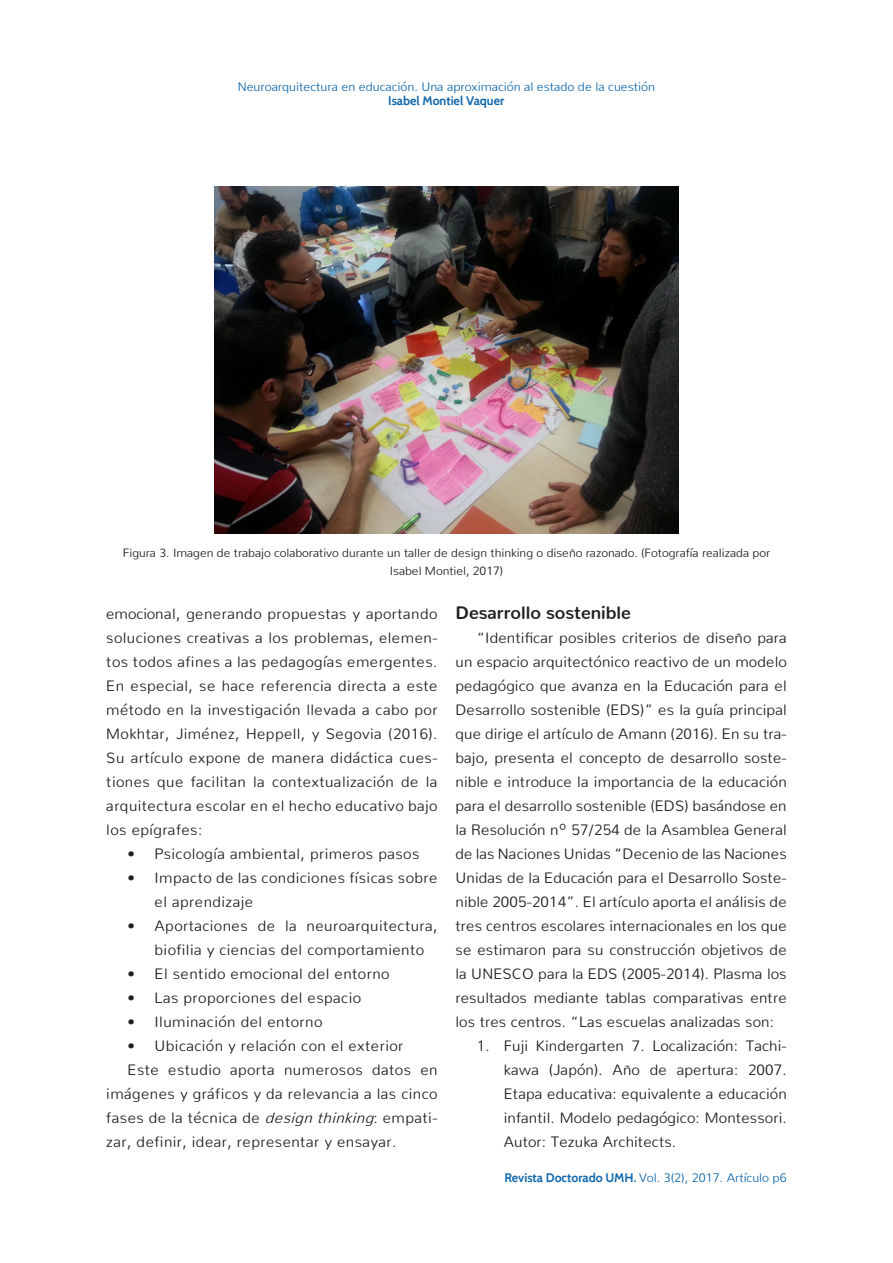
<style>
.page{position:relative;width:893px;height:1263px;background:#fff}
.page>*{position:absolute;margin:0;border:0;box-sizing:border-box;transform-origin:0 0}
._13__Sub-sub-titular{font:700 18px "Nunito";color:#231f20}
._14__Texto_General{font:300 15px/24px "Nunito";letter-spacing:.03em;color:#231f20;text-align:justify}
.t1{font:300 12.3px "Nunito";color:#1369ac}
.t2{font:700 12.3px "Cabin";color:#1369ac}
._17__Pie_de_foto{font:300 12px/18px "Nunito";color:#231f20;text-align:center}
.s1{font-style:italic}
.s2{font-family:"Cabin";font-weight:700}
</style>
<div class="page">
<img style="left:215px;top:186px;width:463px;height:348px">
<p class="t1" style="left:238px;top:76px;width:419px">Neuroarquitectura en educación. Una aproximación al estado de la cuestión</p>
<p class="t2" style="left:388px;top:93px;width:118px">Isabel Montiel Vaquer</p>
<p class="_17__Pie_de_foto" style="left:123px;top:543px;width:649px">Figura 3. Imagen de trabajo colaborativo durante un taller de design thinking o diseño razonado. (Fotografía realizada por<br>Isabel Montiel, 2017)</p>
<p class="_14__Texto_General" style="left:106px;top:600px;width:333px">emocional, generando propuestas y aportando soluciones creativas a los problemas, elemen&shy;tos todos afines a las pedagogías emergentes.<br>En especial, se hace referencia directa a este método en la investigación llevada a cabo por Mokhtar, Jiménez, Heppell, y Segovia (2016).<br>Su artículo expone de manera didáctica cues&shy;tiones que facilitan la contextualización de la arquitectura escolar en el hecho educativo bajo los epígrafes:</p>
<p class="_14__Texto_General" style="left:128px;top:840px;width:293px">• Psicología ambiental, primeros pasos</p>
<p class="_14__Texto_General" style="left:155px;top:864px;width:284px;text-indent:-27px">• Impacto de las condiciones físicas sobre el aprendizaje</p>
<p class="_14__Texto_General" style="left:155px;top:912px;width:284px;text-indent:-27px">• Aportaciones de la neuroarquitectura, biofilia y ciencias del comportamiento</p>
<p class="_14__Texto_General" style="left:128px;top:960px;width:263px">• El sentido emocional del entorno</p>
<p class="_14__Texto_General" style="left:128px;top:984px;width:235px">• Las proporciones del espacio</p>
<p class="_14__Texto_General" style="left:128px;top:1008px;width:196px">• Iluminación del entorno</p>
<p class="_14__Texto_General" style="left:128px;top:1032px;width:277px">• Ubicación y relación con el exterior</p>
<p class="_14__Texto_General" style="left:106px;top:1056px;width:333px;text-indent:21px">Este estudio aporta numerosos datos en imágenes y gráficos y da relevancia a las cinco fases de la técnica de <span class="s1">designthinking</span>: empati&shy;zar, definir, idear, representar y ensayar.</p>
<p class="_13__Sub-sub-titular" style="left:455px;top:596px;width:177px">Desarrollo sostenible</p>
<p class="_14__Texto_General" style="left:455px;top:624px;width:333px;text-indent:21px">“Identificar posibles criterios de diseño para un espacio arquitectónico reactivo de un modelo pedagógico que avanza en la Educación para el Desarrollo sostenible (EDS)” es la guía principal que dirige el artículo de Amann (2016). En su tra&shy;bajo, presenta el concepto de desarrollo soste&shy;nible e introduce la importancia de la educación para el desarrollo sostenible (EDS) basándose en la Resolución nº 57/254 de la Asamblea General de las Naciones Unidas “Decenio de las Naciones Unidas de la Educación para el Desarrollo Soste&shy;nible 2005-2014”. El artículo aporta el análisis de tres centros escolares internacionales en los que se estimaron para su construcción objetivos de la UNESCO para la EDS (2005-2014). Plasma los resultados mediante tablas comparativas entre los tres centros. “Las escuelas analizadas son:</p>
<p class="_14__Texto_General" style="left:504px;top:1032px;width:284px;text-indent:-27px">1. Fuji Kindergarten 7. Localización: Tachi&shy;kawa (Japón). Año de apertura: 2007.<br>Etapa educativa: equivalente a educación infantil. Modelo pedagógico: Montessori.<br>Autor: Tezuka Architects.</p>
<p class="t1" style="left:504px;top:1167px;width:284px"><span class="s2">Revista Doctorado UMH.</span> Vol. 3(2), 2017. Artículo p6</p>
</div>
